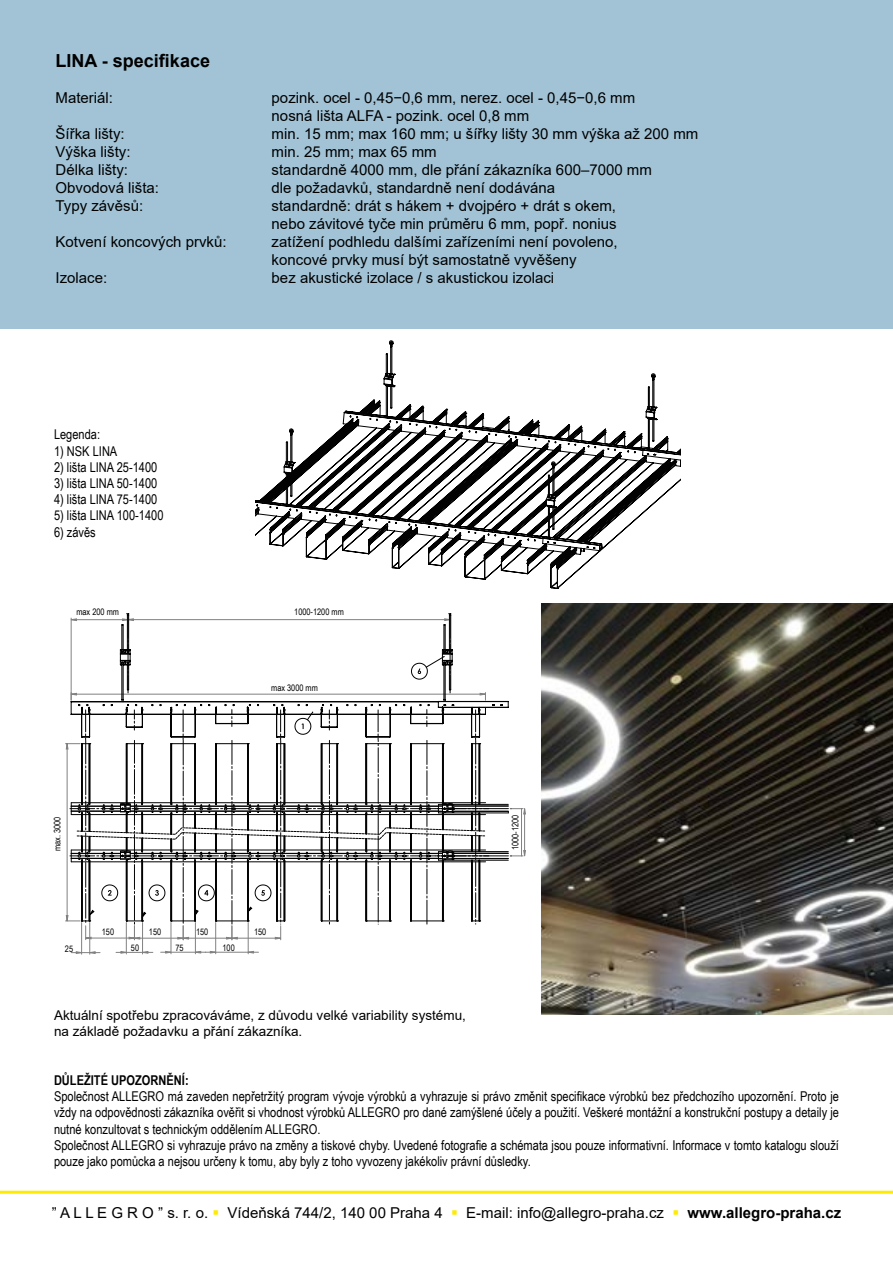
<style>
.page{position:relative;width:893px;height:1263px;background:#fff}
.page>*{position:absolute;margin:0;border:0;box-sizing:border-box;transform-origin:0 0}
.t1{font:700 18px "Arial";color:#000}
.t2{font:15px/18px "Arial";color:#000}
.t3{font:13.5px/16.2px "Arial Narrow";color:#000}
.t4{font:13.5px/16.2px "Arial";color:#000}
.t5{font:700 13.5px "Arial Narrow";color:#000}
.t6{font:9px "Arial Narrow";color:#000}
.s1{color:#feeb00}
.s2{font-weight:700}
</style>
<div class="page">
<div style="left:0;top:0;width:893px;height:329px;background:#a2c3d6"></div>
<img style="left:542px;top:604px;width:351px;height:410px">
<svg style="left:255px;top:340px;width:425px;height:249px"></svg>
<hr style="left:89px;top:922px;width:1px;height:32px;background:#818181">
<hr style="left:81px;top:922px;width:1px;height:32px;background:#818181">
<hr style="left:142px;top:922px;width:1px;height:32px;background:#818181">
<hr style="left:126px;top:922px;width:1px;height:32px;background:#818181">
<hr style="left:195px;top:922px;width:1px;height:32px;background:#818181">
<hr style="left:171px;top:922px;width:1px;height:32px;background:#818181">
<hr style="left:216px;top:952px;width:32px;height:1px;background:#818181">
<hr style="left:248px;top:922px;width:1px;height:32px;background:#818181">
<hr style="left:215px;top:922px;width:1px;height:32px;background:#818181">
<svg style="left:71px;top:951px;width:29px;height:3px"></svg>
<svg style="left:116px;top:951px;width:37px;height:2px"></svg>
<svg style="left:248px;top:951px;width:10px;height:2px"></svg>
<svg style="left:161px;top:951px;width:54px;height:2px"></svg>
<svg style="left:66px;top:613px;width:460px;height:327px"></svg>
<hr style="left:521px;top:809px;width:1px;height:47px;background:#818181">
<hr style="left:0;top:1191px;width:893px;height:3px;background:#feeb00">
<h1 class="t1" style="left:56px;top:48px;width:156px">LINA - specifikace</h1>
<p class="t2" style="left:56px;top:89px;width:59px">Materiál:</p>
<p class="t2" style="left:272px;top:89px;width:365px">pozink. ocel - 0,45−0,6 mm, nerez. ocel - 0,45−0,6 mm nosná lišta ALFA - pozink. ocel 0,8 mm</p>
<p class="t2" style="left:56px;top:125px;width:71px">Šířka lišty:</p>
<p class="t2" style="left:272px;top:125px;width:428px">min. 15 mm; max 160 mm; u šířky lišty 30 mm výška až 200 mm</p>
<p class="t2" style="left:56px;top:143px;width:77px">Výška lišty:</p>
<p class="t2" style="left:272px;top:143px;width:167px">min. 25 mm; max 65 mm</p>
<p class="t2" style="left:56px;top:161px;width:74px">Délka lišty:</p>
<p class="t2" style="left:272px;top:161px;width:382px">standardně 4000 mm, dle přání zákazníka 600–7000 mm</p>
<p class="t2" style="left:56px;top:179px;width:105px">Obvodová lišta:</p>
<p class="t2" style="left:272px;top:179px;width:285px">dle požadavků, standardně není dodávána</p>
<p class="t2" style="left:56px;top:197px;width:89px">Typy závěsů:</p>
<p class="t2" style="left:272px;top:197px;width:347px">standardně: drát s hákem + dvojpéro + drát s okem, nebo závitové tyče min průměru 6 mm, popř. nonius</p>
<p class="t2" style="left:56px;top:233px;width:172px">Kotvení koncových prvků:</p>
<p class="t2" style="left:272px;top:233px;width:348px">zatížení podhledu dalšími zařízeními není povoleno, koncové prvky musí být samostatně vyvěšeny</p>
<p class="t2" style="left:56px;top:269px;width:53px">Izolace:</p>
<p class="t2" style="left:272px;top:269px;width:284px">bez akustické izolace / s akustickou izolaci</p>
<p class="t3" style="left:54px;top:426px;width:48px">Legenda:</p>
<p class="t3" style="left:54px;top:442px;width:65px">1) NSK LINA</p>
<p class="t3" style="left:54px;top:458px;width:105px">2) lišta LINA 25-1400</p>
<p class="t3" style="left:54px;top:475px;width:105px">3) lišta LINA 50-1400</p>
<p class="t3" style="left:54px;top:491px;width:105px">4) lišta LINA 75-1400</p>
<p class="t3" style="left:54px;top:507px;width:111px">5) lišta LINA 100-1400</p>
<p class="t3" style="left:54px;top:523px;width:43px">6) závěs</p>
<p class="t6" style="left:76px;top:606px;width:44px">max 200 mm</p>
<p class="t6" style="left:294px;top:606px;width:51px">1000-1200 mm</p>
<p class="t6" style="left:271px;top:681px;width:48px">max 3000 mm</p>
<p class="t6" style="left:51px;top:851px;width:36px;rotate:-90deg">max. 3000</p>
<p class="t6" style="left:509px;top:850px;width:37px;rotate:-90deg">1000-1200</p>
<p class="t6" style="left:102px;top:925px;width:14px">150</p>
<p class="t6" style="left:149px;top:925px;width:14px">150</p>
<p class="t6" style="left:196px;top:925px;width:14px">150</p>
<p class="t6" style="left:254px;top:925px;width:14px">150</p>
<p class="t6" style="left:65px;top:942px;width:10px">25</p>
<p class="t6" style="left:131px;top:941px;width:10px">50</p>
<p class="t6" style="left:175px;top:941px;width:10px">75</p>
<p class="t6" style="left:223px;top:941px;width:14px">100</p>
<p class="t4" style="left:54px;top:1007px;width:413px">Aktuální spotřebu zpracováváme, z důvodu velké variability systému, na základě požadavku a přání zákazníka.</p>
<p class="t5" style="left:54px;top:1070px;width:136px">DŮLEŽITÉ UPOZORNĚNÍ:</p>
<p class="t3" style="left:54px;top:1088px;width:786px">Společnost ALLEGRO má zaveden nepřetržitý program vývoje výrobků a vyhrazuje si právo změnit specifikace výrobků bez předchozího upozornění. Proto je vždy na odpovědnosti zákazníka ověřit si vhodnost výrobků ALLEGRO pro dané zamýšlené účely a použití. Veškeré montážní a konstrukční postupy a detaily je nutné konzultovat s technickým oddělením ALLEGRO.<br>Společnost ALLEGRO si vyhrazuje právo na změny a tiskové chyby. Uvedené fotografie a schémata jsou pouze informativní. Informace v tomto katalogu slouží pouze jako pomůcka a nejsou určeny k tomu, aby byly z toho vyvozeny jakékoliv právní důsledky.</p>
<p class="t2" style="left:52px;top:1204px;width:791px">” A L L E G R O ” s. r. o. <span class="s1">▪</span> Vídeňská 744/2, 140 00 Praha 4 <span class="s1">▪</span> E-mail: info@allegro-praha.cz <span class="s1">▪</span> <span class="s2">www.allegro-praha.cz</span></p>
</div>
